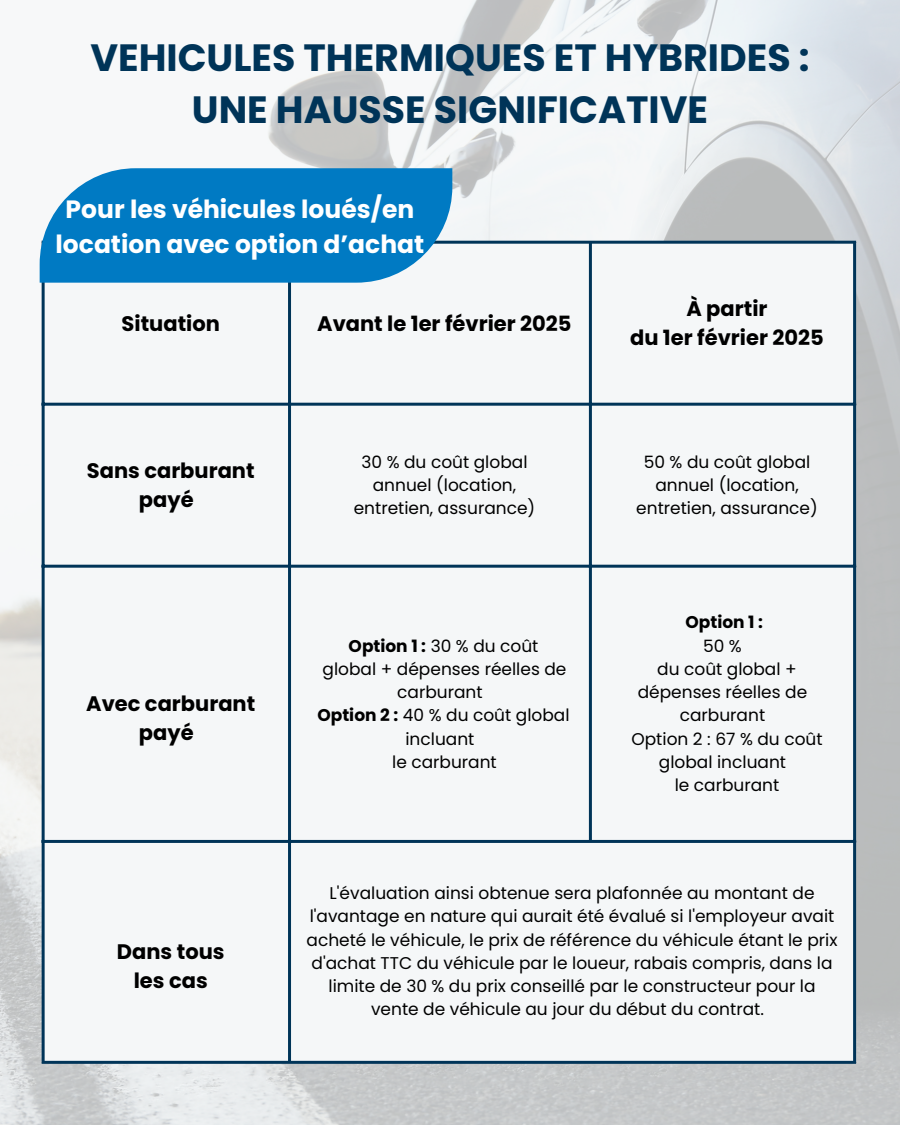
<style>
.page{position:relative;width:900px;height:1125px;background:#fff}
.page>*{position:absolute;margin:0;border:0;box-sizing:border-box;transform-origin:0 0}
.t1{font:700 38px/52.5px "Poppins";color:#003458;text-align:center}
.t2{font:700 25px/34.5px "Poppins";color:#fff;text-align:center}
.t3{font:700 21px/29.2px "Poppins";color:#000;text-align:center}
.t4{font:17px/23.2px "Poppins";color:#000;text-align:center}
.t5{font:700 17px "Poppins";color:#000}
.s1{font-weight:700}
</style>
<div class="page">
<img style="left:0;top:0;width:900px;height:1125px">
<div style="left:45px;top:244px;width:808px;height:817px;background:#f5f7f8"></div>
<hr style="left:42px;top:244px;width:3px;height:817px;background:#003458">
<hr style="left:288px;top:244px;width:3px;height:817px;background:#003458">
<hr style="left:589px;top:244px;width:3px;height:596px;background:#003458">
<hr style="left:853px;top:244px;width:3px;height:817px;background:#003458">
<hr style="left:42px;top:241px;width:814px;height:3px;background:#003458">
<hr style="left:42px;top:403px;width:814px;height:3px;background:#003458">
<hr style="left:42px;top:565px;width:814px;height:3px;background:#003458">
<hr style="left:42px;top:840px;width:814px;height:3px;background:#003458">
<hr style="left:42px;top:1061px;width:814px;height:3px;background:#003458">
<svg style="left:40px;top:168px;width:412px;height:115px;background:#1584c7"></svg>
<p class="t1" style="left:90px;top:31px;width:721px">VEHICULES THERMIQUES ET HYBRIDES :<br>UNE HAUSSE SIGNIFICATIVE</p>
<p class="t2" style="left:56px;top:192px;width:370px">Pour les véhicules loués/en location avec option d’achat</p>
<h1 class="t3" style="left:122px;top:309px;width:100px">Situation</h1>
<p class="t3" style="left:317px;top:309px;width:256px">Avant le 1er février 2025</p>
<p class="t3" style="left:87px;top:456px;width:169px">Sans carburant payé</p>
<p class="t4" style="left:362px;top:450px;width:168px">30 % du coût global</p>
<p class="t4" style="left:373px;top:474px;width:145px">annuel (location,</p>
<p class="t4" style="left:354px;top:497px;width:183px">entretien, assurance)</p>
<p class="t3" style="left:86px;top:689px;width:171px">Avec carburant payé</p>
<p class="t4" style="left:349px;top:634px;width:191px"><span class="s1">Option 1 :</span> 30 % du coût</p>
<p class="t4" style="left:323px;top:657px;width:245px">global + dépenses réelles de carburant</p>
<p class="t4" style="left:318px;top:704px;width:254px"><span class="s1">Option 2 :</span> 40 % du coût global incluant</p>
<p class="t4" style="left:392px;top:750px;width:106px">le carburant</p>
<p class="t3" style="left:686px;top:294px;width:83px">À partir</p>
<p class="t3" style="left:630px;top:323px;width:195px">du 1er février 2025</p>
<p class="t4" style="left:644px;top:450px;width:168px">50 % du coût global</p>
<p class="t4" style="left:655px;top:474px;width:145px">annuel (location,</p>
<p class="t4" style="left:636px;top:497px;width:183px">entretien, assurance)</p>
<p class="t5" style="left:686px;top:611px;width:79px">Option 1 :</p>
<p class="t4" style="left:703px;top:634px;width:40px">50 %</p>
<p class="t4" style="left:638px;top:657px;width:171px">du coût global + dépenses réelles de carburant</p>
<p class="t4" style="left:631px;top:727px;width:193px">Option 2 : 67 % du coût global incluant</p>
<p class="t4" style="left:675px;top:774px;width:106px">le carburant</p>
<p class="t3" style="left:117px;top:937px;width:109px">Dans tous</p>
<p class="t3" style="left:134px;top:966px;width:75px">les cas</p>
<p class="t4" style="left:307px;top:882px;width:532px">L'évaluation ainsi obtenue sera plafonnée au montant de l'avantage en nature qui aurait été évalué si l'employeur avait acheté le véhicule, le prix de référence du véhicule étant le prix d'achat TTC du véhicule par le loueur, rabais compris, dans la limite de 30 % du prix conseillé par le constructeur pour la vente de véhicule au jour du début du contrat.</p>
</div>
